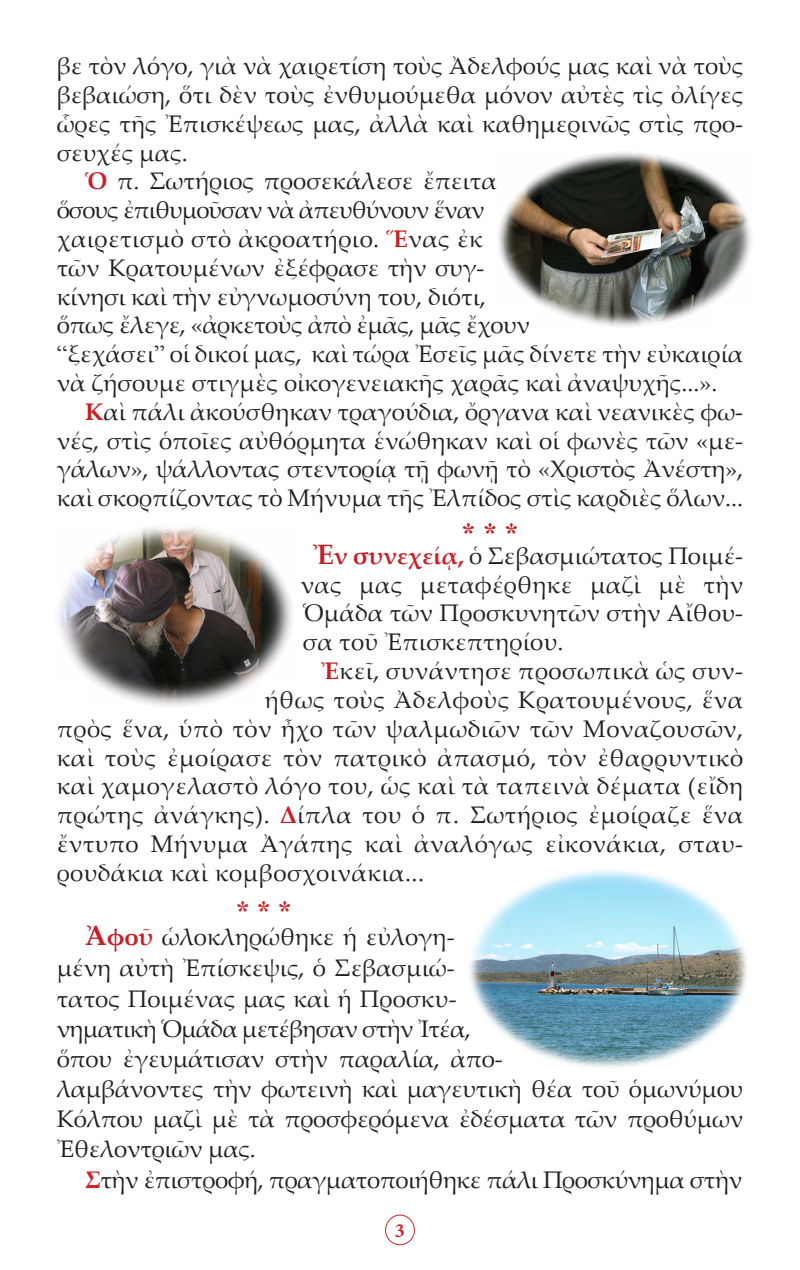
<style>
.page{position:relative;width:800px;height:1270px;background:#fff}
.page>*{position:absolute;margin:0;border:0;box-sizing:border-box;transform-origin:0 0}
.t1{font:28px "CTOS New Times Bold Test 1";color:#c62026}
.t2{font:28px "CTOS New Times Bold Test 1";color:#d1232a}
.t3{font:24px/28.8px "Palatino Linotype";color:#231f20}
.t4{font:24px "Palatino Linotype";letter-spacing:.02em;color:#231f20}
.t5{font:24px "Palatino Linotype";letter-spacing:-.02em;color:#231f20}
.t6{font:700 20px "Minion Pro";color:#d1232a}
.s1{font-weight:700;color:#c62026}
.s2{font-family:"Times New Roman"}
.s3{font-weight:700;font-size:28px;color:#c62026}
.s4{font-weight:700;color:#d1232a}
</style>
<div class="page">
<div style="left:385px;top:1215px;width:30px;height:30px;border:1px solid #d1232a;border-radius:50%"></div>
<img style="left:498px;top:152px;width:253px;height:175px">
<img style="left:58px;top:526px;width:234px;height:181px">
<img style="left:470px;top:870px;width:277px;height:198px">
<p class="t3" style="left:57px;top:51px;width:688px;text-align:justify">βε τὸν λόγο, γιὰ νὰ χαιρετίση τοὺς Ἀδελφούς μας καὶ νὰ τοὺς βεβαιώση, ὅτι δὲν τοὺς ἐνθυμούμεθα μόνον αὐτὲς τὶς ὀλίγες ὧρες τῆς Ἐπισκέψεως μας, ἀλλὰ καὶ καθημερινῶς στὶς προ&shy;σευχές μας.</p>
<p class="t3" style="left:57px;top:166px;width:441px;text-indent:28px"><span class="s1">Ὁ</span> π. Σωτήριος προσεκάλεσε ἔπειτα ὅσους ἐπιθυμοῦσαν νὰ ἀπευθύνουν ἕναν χαιρετισμὸ στὸ ἀκροατήριο. <span class="s1">Ἕ</span>νας ἐκ</p>
<p class="t3" style="left:57px;top:252px;width:431px">τῶν Κρατουμένων ἐξέφρασε τὴν συγ&shy;κίνησι καὶ τὴν εὐγνωμοσύνη του, διότι,</p>
<p class="t5" style="left:57px;top:308px;width:475px">ὅπως ἔλεγε, «ἀρκετοὺς ἀπὸ ἐμᾶς, μᾶς ἔχουν</p>
<p class="t3" style="left:57px;top:339px;width:688px"><span class="s2">“</span>ξεχάσει<span class="s2">”</span> οἱ δικοί μας, καὶ τώρα Ἐσεῖς μᾶς δίνετε τὴν εὐκαιρία νὰ ζήσουμε στιγμὲς οἰκογενειακῆς χαρᾶς καὶ ἀναψυχῆς...».</p>
<p class="t3" style="left:57px;top:396px;width:688px;text-align:justify;text-indent:28px"><span class="s1">Κ</span>αὶ πάλι ἀκούσθηκαν τραγούδια, ὄργανα καὶ νεανικὲς φω&shy;νές, στὶς ὁποῖες αὐθόρμητα ἑνώθηκαν καὶ οἱ φωνὲς τῶν «με&shy;γάλων», ψάλλοντας στεντορίᾳ τῇ φωνῇ τὸ «Χριστὸς Ἀνέστη», καὶ σκορπίζοντας τὸ Μήνυμα τῆς Ἐλπίδος στὶς καρδιὲς ὅλων...</p>
<p class="t1" style="left:461px;top:517px;width:59px">* * *</p>
<p class="t3" style="left:313px;top:540px;width:432px"><span class="s3">Ἐ</span><span class="s1">ν συνεχείᾳ,</span> ὁ Σεβασμιώτατος Ποιμέ-</p>
<p class="t3" style="left:301px;top:569px;width:444px;text-align:justify">νας μας μεταφέρθηκε μαζὶ μὲ τὴν Ὁμάδα τῶν Προσκυνητῶν στὴν Αἴθου&shy;σα τοῦ Ἐπισκεπτηρίου.</p>
<p class="t4" style="left:321px;top:654px;width:424px"><span class="s1">Ἐ</span>κεῖ, συνάντησε προσωπικὰ ὡς συν-</p>
<p class="t4" style="left:265px;top:683px;width:480px">ήθως τοὺς Ἀδελφοὺς Κρατουμένους, ἕνα</p>
<p class="t4" style="left:57px;top:711px;width:688px">πρὸς ἕνα, ὑπὸ τὸν ἦχο τῶν ψαλμωδιῶν τῶν Μοναζουσῶν,</p>
<p class="t4" style="left:57px;top:740px;width:688px">καὶ τοὺς ἐμοίρασε τὸν πατρικὸ ἀπασμό, τὸν ἐθαρρυντικὸ</p>
<p class="t4" style="left:57px;top:769px;width:688px">καὶ χαμογελαστὸ λόγο του, ὡς καὶ τὰ ταπεινὰ δέματα (εἴδη</p>
<p class="t4" style="left:57px;top:798px;width:688px">πρώτης ἀνάγκης). <span class="s1">Δ</span>ίπλα του ὁ π. Σωτήριος ἐμοίραζε ἕνα</p>
<p class="t4" style="left:57px;top:827px;width:688px">ἔντυπο Μήνυμα Ἀγάπης καὶ ἀναλόγως εἰκονάκια, σταυ-</p>
<p class="t4" style="left:57px;top:855px;width:369px">ρουδάκια καὶ κομβοσχοινάκια...</p>
<p class="t2" style="left:236px;top:895px;width:58px">* * *</p>
<p class="t3" style="left:57px;top:921px;width:416px;line-height:30.6px;text-indent:28px"><span class="s3">Ἀ</span><span class="s1">φοῦ</span> ὡλοκληρώθηκε ἡ εὐλογη&shy;μένη αὐτὴ Ἐπίσκεψις, ὁ Σεβασμιώ&shy;τατος Ποιμένας μας καὶ ἡ Προσκυ&shy;νηματικὴ Ὁμάδα μετέβησαν στὴν Ἰτέα,</p>
<p class="t3" style="left:57px;top:1043px;width:688px;line-height:30px">ὅπου ἐγευμάτισαν στὴν παραλία, ἀπο-<br>λαμβάνοντες τὴν φωτεινὴ καὶ μαγευτικὴ θέα τοῦ ὁμωνύμου Κόλπου μαζὶ μὲ τὰ προσφερόμενα ἐδέσματα τῶν προθύμων Ἐθελοντριῶν μας.</p>
<p class="t5" style="left:85px;top:1163px;width:659px"><span class="s4">Σ</span>τὴν ἐπιστροφή, πραγματοποιήθηκε πάλι Προσκύνημα στὴν</p>
<p class="t6" style="left:395px;top:1216px;width:11px">3</p>
</div>
